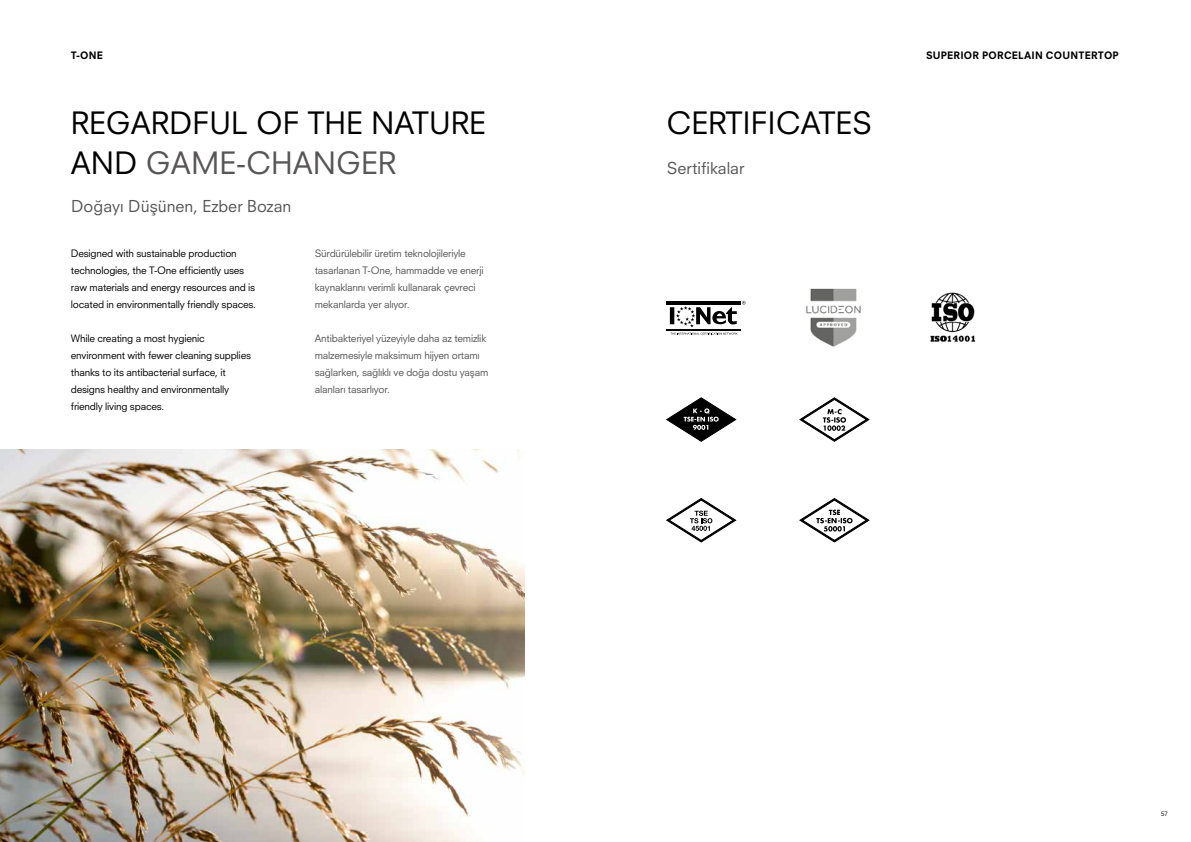
<style>
.page{position:relative;width:1191px;height:842px;background:#fff}
.page>*{position:absolute;margin:0;border:0;box-sizing:border-box;transform-origin:0 0}
.t1{font:30px/40px "Neuzeit SLT Std";color:#000}
.t2{font:16px "Neuzeit SLT Std";color:#575555}
.t3{font:10px/17px "Neuzeit SLT Std";letter-spacing:-.02em;color:#000}
.t4{font:10px/17px "Neuzeit SLT Std";letter-spacing:-.02em;color:#575555}
.t5{font:800 10px "Neuzeit SLT Std";letter-spacing:.02em;color:#000}
.t6{font:6px "Neuzeit SLT Std";color:#000}
.s1{color:#575555}
</style>
<div class="page">
<img style="left:0;top:449px;width:524px;height:393px">
<hr style="left:666px;top:301px;width:75px;height:4px;background:#000">
<hr style="left:666px;top:329px;width:75px;height:2px;background:#000">
<hr style="left:670px;top:307px;width:4px;height:17px;background:#000">
<svg style="left:676px;top:306px;width:60px;height:21px"></svg>
<svg style="left:671px;top:333px;width:66px;height:2px"></svg>
<svg style="left:742px;top:301px;width:3px;height:4px"></svg>
<img style="left:806px;top:288px;width:55px;height:59px">
<img style="left:930px;top:292px;width:46px;height:50px">
<svg style="left:666px;top:398px;width:70px;height:43px"></svg>
<svg style="left:800px;top:398px;width:69px;height:43px"></svg>
<svg style="left:800px;top:498px;width:69px;height:44px"></svg>
<svg style="left:666px;top:498px;width:70px;height:44px"></svg>
<p class="t5" style="left:71px;top:49px;width:33px">T-ONE</p>
<p class="t5" style="left:926px;top:49px;width:194px">SUPERIOR PORCELAIN COUNTERTOP</p>
<h1 class="t1" style="left:71px;top:103px;width:416px">REGARDFUL OF THE NATURE<br>AND <span class="s1">GAME-CHANGER</span></h1>
<h2 class="t2" style="left:71px;top:196px;width:222px">Doğayı Düşünen, Ezber Bozan</h2>
<p class="t3" style="left:71px;top:244px;width:187px">Designed with sustainable production technologies, the T-One efficiently uses raw materials and energy resources and is located in environmentally friendly spaces.</p>
<p class="t3" style="left:71px;top:329px;width:182px">While creating a most hygienic environment with fewer cleaning supplies thanks to its antibacterial surface, it designs healthy and environmentally friendly living spaces.</p>
<p class="t4" style="left:315px;top:244px;width:170px">Sürdürülebilir üretim teknolojileriyle tasarlanan T-One, hammadde ve enerji kaynaklarını verimli kullanarak çevreci mekanlarda yer alıyor.</p>
<p class="t4" style="left:315px;top:329px;width:175px">Antibakteriyel yüzeyiyle daha az temizlik malzemesiyle maksimum hijyen ortamı sağlarken, sağlıklı ve doğa dostu yaşam alanları tasarlıyor.</p>
<h1 class="t1" style="left:666px;top:103px;width:207px">CERTIFICATES</h1>
<h2 class="t2" style="left:666px;top:159px;width:79px">Sertifikalar</h2>
<p class="t6" style="left:1161px;top:809px;width:8px">57</p>
</div>
